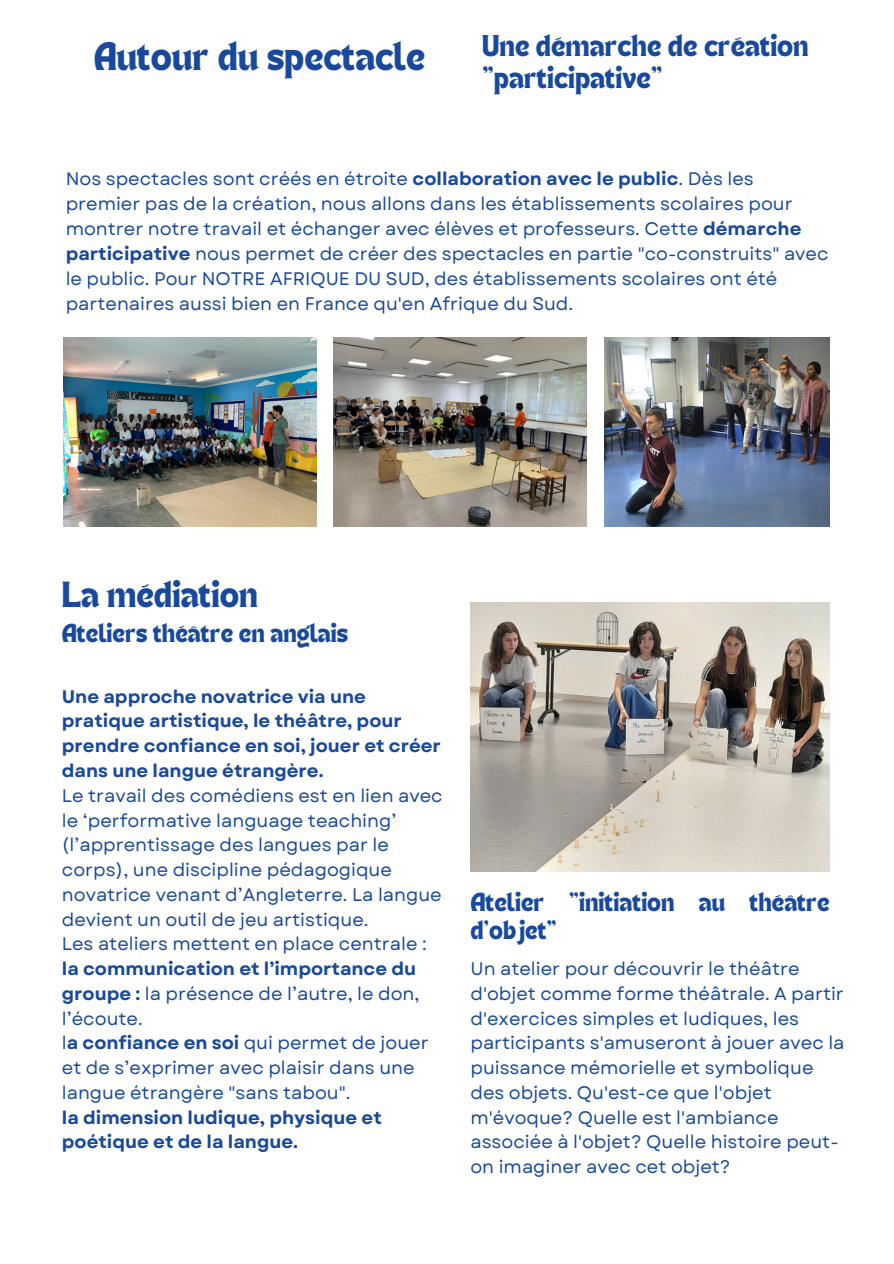
<style>
.page{position:relative;width:894px;height:1264px;background:#fff}
.page>*{position:absolute;margin:0;border:0;box-sizing:border-box;transform-origin:0 0}
.t1{font:28.65px "TANHEADLINE";color:#18499d}
.t2{font:26.25px "TANHEADLINE";color:#18499d}
.t3{font:21.75px/32.7px "TANHEADLINE";color:#18499d}
.t4{font:18.75px "TANHEADLINE";color:#18499d}
.t5{font:18.15px/24.8px "Garet";color:#18499d}
.t6{font:700 18.15px/24.8px "Garet";color:#18499d}
.s1{font-weight:700}
.s2{font-weight:400}
</style>
<div class="page">
<img style="left:64px;top:338px;width:252px;height:189px">
<img style="left:334px;top:338px;width:252px;height:189px">
<img style="left:604px;top:338px;width:225px;height:189px">
<img style="left:470px;top:602px;width:359px;height:269px">
<h1 class="t1" style="left:94px;top:41px;width:333px">Autour du spectacle</h1>
<p class="t3" style="left:482px;top:31px;width:328px">Une démarche de création "participative"</p>
<p class="t5" style="left:66px;top:166px;width:764px">Nos spectacles sont créés en étroite <span class="s1">collaboration avec le public</span>. Dès les premier pas de la création, nous allons dans les établissements scolaires pour montrer notre travail et échanger avec élèves et professeurs. Cette <span class="s1">démarche participative</span> nous permet de créer des spectacles en partie "co-construits" avec le public. Pour NOTRE AFRIQUE DU SUD, des établissements scolaires ont été partenaires aussi bien en France qu'en Afrique du Sud.</p>
<p class="t2" style="left:62px;top:580px;width:197px">La médiation</p>
<p class="t4" style="left:62px;top:622px;width:288px">Ateliers théâtre en anglais</p>
<p class="t6" style="left:62px;top:684px;width:380px">Une approche novatrice via une pratique artistique, le théâtre, pour prendre confiance en soi, jouer et créer dans une langue étrangère.</p>
<p class="t5" style="left:62px;top:783px;width:382px">Le travail des comédiens est en lien avec le ‘performative language teaching’ (l’apprentissage des langues par le corps), une discipline pédagogique novatrice venant d’Angleterre. La langue devient un outil de jeu artistique.</p>
<p class="t5" style="left:62px;top:931px;width:366px">Les ateliers mettent en place centrale :</p>
<p class="t6" style="left:62px;top:956px;width:359px">la communication et l’importance du groupe : <span class="s2">la présence de l’autre, le don, l’écoute.</span></p>
<p class="t5" style="left:62px;top:1030px;width:368px">l<span class="s1">a confiance en soi</span> qui permet de jouer et de s’exprimer avec plaisir dans une langue étrangère "sans tabou".</p>
<p class="t6" style="left:62px;top:1104px;width:321px">la dimension ludique, physique et poétique et de la langue.</p>
<p class="t4" style="left:470px;top:892px;width:76px">Atelier</p>
<p class="t4" style="left:568px;top:892px;width:107px">"initiation</p>
<p class="t4" style="left:698px;top:892px;width:28px">au</p>
<p class="t4" style="left:749px;top:892px;width:82px">théâtre</p>
<p class="t4" style="left:470px;top:920px;width:88px">d'objet"</p>
<p class="t5" style="left:470px;top:956px;width:375px">Un atelier pour découvrir le théâtre d'objet comme forme théâtrale. A partir d'exercices simples et ludiques, les participants s'amuseront à jouer avec la puissance mémorielle et symbolique des objets. Qu'est-ce que l'objet m'évoque? Quelle est l'ambiance associée à l'objet? Quelle histoire peut&shy;on imaginer avec cet objet?</p>
</div>
